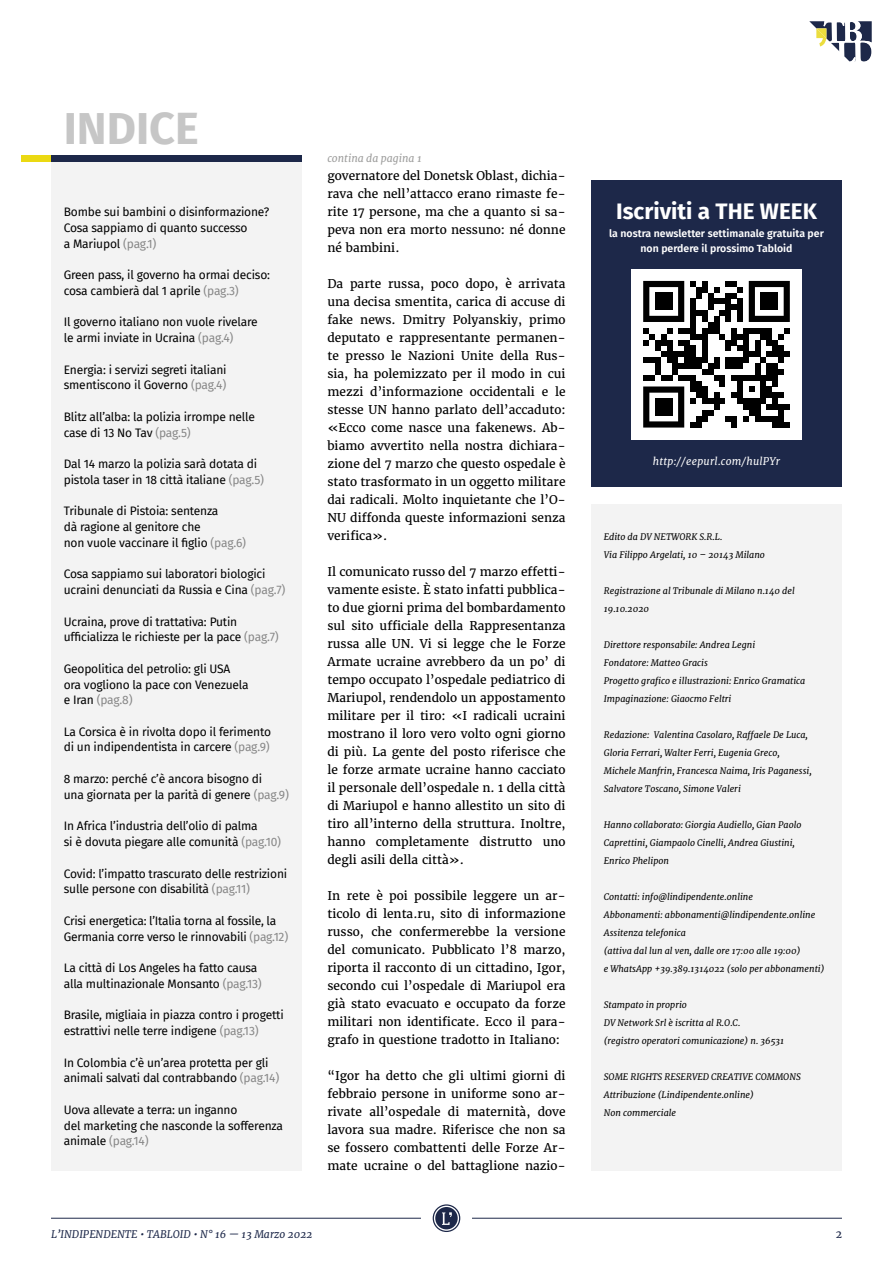
<style>
.page{position:relative;width:893px;height:1263px;background:#fff}
.page>*{position:absolute;margin:0;border:0;box-sizing:border-box;transform-origin:0 0}
.t1{font:700 45px "Fira Sans";color:#c6c6c6}
.t2{font:700 22.5px "Fira Sans";color:#fff}
.t3{font:12px/18px "Merriweather";color:#000;text-align:justify}
.t4{font:12px/15.8px "Fira Sans";letter-spacing:-.015em;color:#000}
.t5{font:600 10.5px/15px "Fira Sans";color:#fff;text-align:center}
.t6{font:italic 10.5px "Merriweather";color:#1d2849}
.t7{font:italic 10.5px "Merriweather";letter-spacing:.025em;color:#fff}
.t8{font:italic 10.5px "Merriweather";color:#9d9d9c}
.t9{font:10.5px "Merriweather";color:#1d2849}
.t10{font:italic 9px/18px "Merriweather";color:#000}
.s1{color:#878787}
</style>
<div class="page">
<hr style="left:51px;top:1218px;width:370px;height:1px;background:#1d2849">
<hr style="left:472px;top:1218px;width:370px;height:1px;background:#1d2849">
<svg style="left:433px;top:1204px;width:27px;height:28px"></svg>
<svg style="left:809px;top:21px;width:63px;height:41px"></svg>
<div style="left:21px;top:156px;width:30px;height:6px;background:#ebd912"></div>
<div style="left:51px;top:156px;width:251px;height:6px;background:#1d2849"></div>
<div style="left:51px;top:162px;width:251px;height:1008px;background:#f3f3f3"></div>
<div style="left:591px;top:180px;width:251px;height:306px;background:#1d2849"></div>
<div style="left:631px;top:269px;width:170px;height:170px;background:#fff"></div>
<svg style="left:643px;top:281px;width:147px;height:147px"></svg>
<div style="left:655px;top:293px;width:17px;height:17px;background:#000"></div>
<div style="left:760px;top:293px;width:18px;height:17px;background:#000"></div>
<div style="left:655px;top:398px;width:17px;height:18px;background:#000"></div>
<div style="left:591px;top:504px;width:251px;height:666px;background:#f3f3f3"></div>
<h1 class="t1" style="left:64px;top:90px;width:137px">INDICE</h1>
<p class="t4" style="left:64px;top:204px;width:207px">Bombe sui bambini o disinformazione?<br>Cosa sappiamo di quanto successo<br>a Mariupol <span class="s1">(pag.1)</span></p>
<p class="t4" style="left:64px;top:267px;width:208px">Green pass, il governo ha ormai deciso: cosa cambierà dal 1 aprile <span class="s1">(pag.3)</span></p>
<p class="t4" style="left:64px;top:314px;width:196px">Il governo italiano non vuole rivelare le armi inviate in Ucraina <span class="s1">(pag.4)</span></p>
<p class="t4" style="left:64px;top:361px;width:164px">Energia: i servizi segreti italiani smentiscono il Governo <span class="s1">(pag.4)</span></p>
<p class="t4" style="left:64px;top:408px;width:193px">Blitz all’alba: la polizia irrompe nelle case di 13 No Tav <span class="s1">(pag.5)</span></p>
<p class="t4" style="left:64px;top:456px;width:202px">Dal 14 marzo la polizia sarà dotata di pistola taser in 18 città italiane <span class="s1">(pag.5)</span></p>
<p class="t4" style="left:64px;top:503px;width:184px">Tribunale di Pistoia: sentenza<br>dà ragione al genitore che<br>non vuole vaccinare il figlio <span class="s1">(pag.6)</span></p>
<p class="t4" style="left:64px;top:566px;width:223px">Cosa sappiamo sui laboratori biologici ucraini denunciati da Russia e Cina <span class="s1">(pag.7)</span></p>
<p class="t4" style="left:64px;top:613px;width:217px">Ucraina, prove di trattativa: Putin ufficializza le richieste per la pace <span class="s1">(pag.7)</span></p>
<p class="t4" style="left:64px;top:660px;width:186px">Geopolitica del petrolio: gli USA ora vogliono la pace con Venezuela e Iran <span class="s1">(pag.8)</span></p>
<p class="t4" style="left:64px;top:723px;width:209px">La Corsica è in rivolta dopo il ferimento di un indipendentista in carcere <span class="s1">(pag.9)</span></p>
<p class="t4" style="left:64px;top:771px;width:227px">8 marzo: perché c’è ancora bisogno di<br>una giornata per la parità di genere <span class="s1">(pag.9)</span></p>
<p class="t4" style="left:64px;top:818px;width:219px">In Africa l’industria dell’olio di palma<br>si è dovuta piegare alle comunità <span class="s1">(pag.10)</span></p>
<p class="t4" style="left:64px;top:865px;width:225px">Covid: l’impatto trascurato delle restrizioni sulle persone con disabilità <span class="s1">(pag.11)</span></p>
<p class="t4" style="left:64px;top:912px;width:226px">Crisi energetica: l’Italia torna al fossile, la<br>Germania corre verso le rinnovabili <span class="s1">(pag.12)</span></p>
<p class="t4" style="left:64px;top:959px;width:199px">La città di Los Angeles ha fatto causa alla multinazionale Monsanto <span class="s1">(pag.13)</span></p>
<p class="t4" style="left:64px;top:1007px;width:221px">Brasile, migliaia in piazza contro i progetti estrattivi nelle terre indigene <span class="s1">(pag.13)</span></p>
<p class="t4" style="left:64px;top:1054px;width:217px">In Colombia c’è un’area protetta per gli animali salvati dal contrabbando <span class="s1">(pag.14)</span></p>
<p class="t4" style="left:64px;top:1101px;width:221px">Uova allevate a terra: un inganno<br>del marketing che nasconde la sofferenza animale <span class="s1">(pag.14)</span></p>
<p class="t8" style="left:327px;top:152px;width:96px">contina da pagina 1</p>
<p class="t3" style="left:327px;top:167px;width:240px">governatore del Donetsk Oblast, dichia&shy;rava che nell’attacco erano rimaste fe&shy;rite 17 persone, ma che a quanto si sa&shy;peva non era morto nessuno: né donne né bambini.</p>
<p class="t3" style="left:327px;top:275px;width:240px">Da parte russa, poco dopo, è arrivata una decisa smentita, carica di accuse di fake news. Dmitry Polyanskiy, primo deputato e rappresentante permanen&shy;te presso le Nazioni Unite della Rus&shy;sia, ha polemizzato per il modo in cui mezzi d’informazione occidentali e le stesse UN hanno parlato dell’accaduto: «Ecco come nasce una fakenews. Ab&shy;biamo avvertito nella nostra dichiara&shy;zione del 7 marzo che questo ospedale è stato trasformato in un oggetto militare dai radicali. Molto inquietante che l’O-NU diffonda queste informazioni senza verifica».</p>
<p class="t3" style="left:327px;top:563px;width:240px">Il comunicato russo del 7 marzo effetti&shy;vamente esiste. È stato infatti pubblica&shy;to due giorni prima del bombardamento sul sito ufficiale della Rappresentanza russa alle UN. Vi si legge che le Forze Armate ucraine avrebbero da un po’ di tempo occupato l’ospedale pediatrico di Mariupol, rendendolo un appostamento militare per il tiro: «I radicali ucraini mostrano il loro vero volto ogni giorno di più. La gente del posto riferisce che le forze armate ucraine hanno cacciato il personale dell’ospedale n. 1 della città di Mariupol e hanno allestito un sito di tiro all’interno della struttura. Inoltre, hanno completamente distrutto uno degli asili della città».</p>
<p class="t3" style="left:327px;top:887px;width:240px">In rete è poi possibile leggere un ar&shy;ticolo di lenta.ru, sito di informazione russo, che confermerebbe la versione del comunicato. Pubblicato l’8 marzo, riporta il racconto di un cittadino, Igor, secondo cui l’ospedale di Mariupol era già stato evacuato e occupato da forze militari non identificate. Ecco il para&shy;grafo in questione tradotto in Italiano:</p>
<p class="t3" style="left:327px;top:1067px;width:240px">“Igor ha detto che gli ultimi giorni di febbraio persone in uniforme sono ar&shy;rivate all’ospedale di maternità, dove lavora sua madre. Riferisce che non sa se fossero combattenti delle Forze Ar&shy;mate ucraine o del battaglione nazio-</p>
<h2 class="t2" style="left:616px;top:192px;width:202px">Iscriviti a THE WEEK</h2>
<p class="t5" style="left:609px;top:225px;width:216px">la nostra newsletter settimanale gratuita per non perdere il prossimo Tabloid</p>
<p class="t7" style="left:653px;top:454px;width:129px">http://eepurl.com/hulPYr</p>
<p class="t10" style="left:604px;top:528px;width:163px">Edito da DV NETWORK S.R.L.<br>Via Filippo Argelati, 10 – 20143 Milano</p>
<p class="t10" style="left:604px;top:582px;width:192px">Registrazione al Tribunale di Milano n.140 del<br>19.10.2020</p>
<p class="t10" style="left:604px;top:636px;width:203px">Direttore responsabile: Andrea Legni<br>Fondatore: Matteo Gracis<br>Progetto grafico e illustrazioni: Enrico Gramatica Impaginazione: Giaocmo Feltri</p>
<p class="t10" style="left:604px;top:726px;width:209px">Redazione: Valentina Casolaro, Raffaele De Luca, Gloria Ferrari, Walter Ferri, Eugenia Greco, Michele Manfrin, Francesca Naima, Iris Paganessi, Salvatore Toscano, Simone Valeri</p>
<p class="t10" style="left:604px;top:816px;width:199px">Hanno collaborato: Giorgia Audiello, Gian Paolo<br>Caprettini, Giampaolo Cinelli, Andrea Giustini,<br>Enrico Phelipon</p>
<p class="t10" style="left:604px;top:888px;width:222px">Contatti: info@lindipendente.online<br>Abbonamenti: abbonamenti@lindipendente.online Assitenza telefonica<br>(attiva dal lun al ven, dalle ore 17:00 alle 19:00)<br>e WhatsApp +39.389.1314022 (solo per abbonamenti)</p>
<p class="t10" style="left:604px;top:996px;width:182px">Stampato in proprio<br>DV Network Srl è iscritta al R.O.C.<br>(registro operatori comunicazione) n. 36531</p>
<p class="t10" style="left:604px;top:1068px;width:198px">SOME RIGHTS RESERVED CREATIVE COMMONS<br>Attribuzione (Lindipendente.online)<br>Non commerciale</p>
<p class="t6" style="left:51px;top:1227px;width:263px">L’INDIPENDENTE • TABLOID • N° 16 — 13 Marzo 2022</p>
<p class="t9" style="left:836px;top:1227px;width:8px">2</p>
</div>
